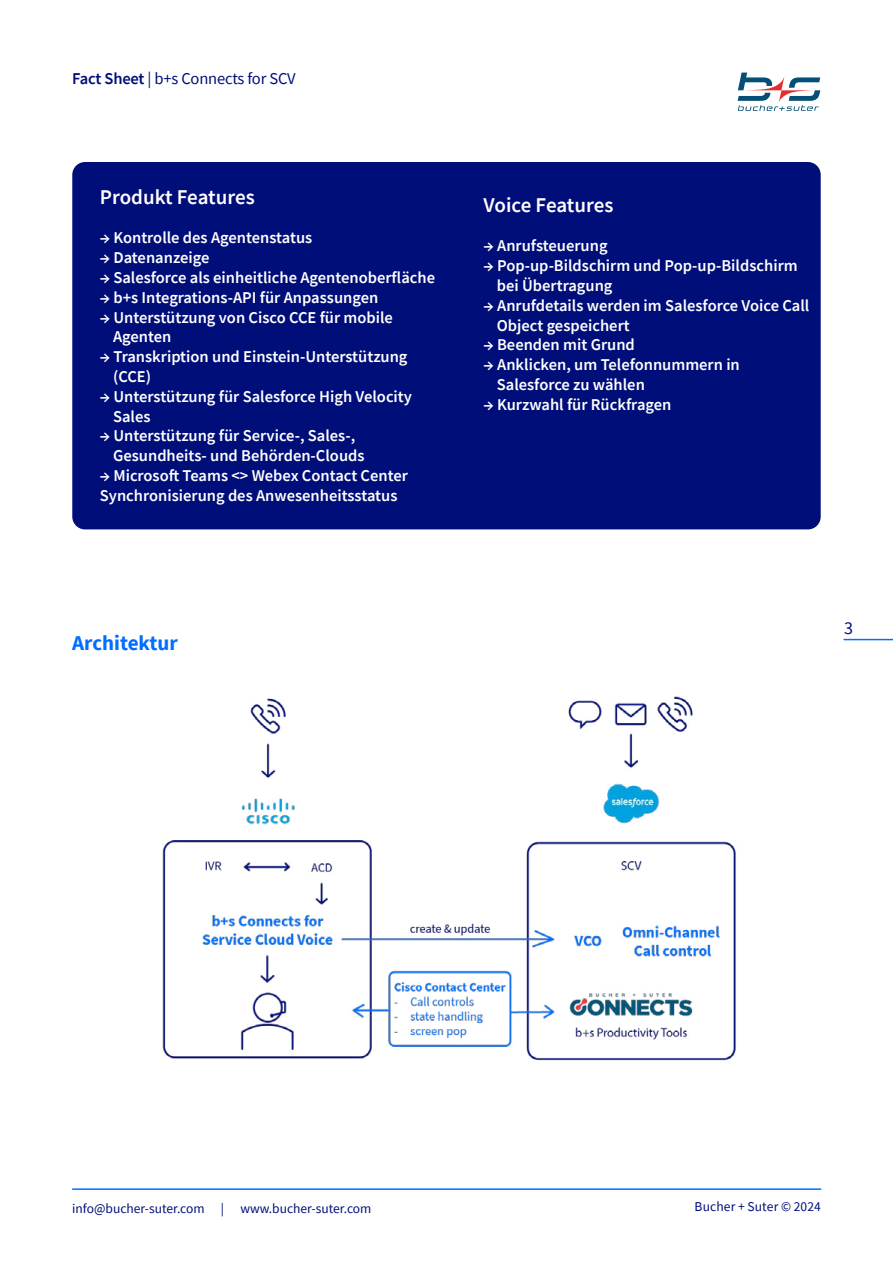
<style>
.page{position:relative;width:893px;height:1263px;background:#fff}
.page>*{position:absolute;margin:0;border:0;box-sizing:border-box;transform-origin:0 0}
.t1{font:600 21px "Source Sans Pro";letter-spacing:-.005em;color:#fff}
.t2{font:700 21px "Source Sans Pro";color:#006eff}
.t3{font:18px "Source Sans Pro";color:#000e79}
.t4{font:600 16.5px/19.8px "Source Sans Pro";color:#fff}
.t5{font:16.5px "Source Sans Pro";letter-spacing:-.01em;color:#000e79}
.t6{font:13.5px "Source Sans Pro";color:#000e79}
.s1{font-weight:600}
</style>
<div class="page">
<svg style="left:738px;top:73px;width:82px;height:38px"></svg>
<hr style="left:73px;top:1188px;width:748px;height:2px;background:#006eff">
<hr style="left:844px;top:639px;width:49px;height:1px;background:#006eff">
<div style="left:72px;top:162px;width:749px;height:367px;background:#000e79;border-radius:13px"></div>
<img style="left:162px;top:696px;width:574px;height:365px">
<p class="t5" style="left:72px;top:68px;width:225px"><span class="s1">Fact Sheet</span> | b+s Connects for SCV</p>
<p class="t1" style="left:100px;top:183px;width:156px">Produkt Features</p>
<p class="t4" style="left:100px;top:228px;width:214px">→ Kontrolle des Agentenstatus</p>
<p class="t4" style="left:100px;top:248px;width:111px">→ Datenanzeige</p>
<p class="t4" style="left:100px;top:267px;width:337px">→ Salesforce als einheitliche Agentenoberfläche</p>
<p class="t4" style="left:100px;top:287px;width:280px">→ b+s Integrations-API für Anpassungen</p>
<p class="t4" style="left:113px;top:307px;width:281px;text-indent:-13px">→ Unterstützung von Cisco CCE für mobile<br>Agenten</p>
<p class="t4" style="left:113px;top:347px;width:296px;text-indent:-13px">→ Transkription und Einstein-Unterstützung (CCE)</p>
<p class="t4" style="left:113px;top:386px;width:300px;text-indent:-13px">→ Unterstützung für Salesforce High Velocity<br>Sales</p>
<p class="t4" style="left:113px;top:426px;width:253px;text-indent:-13px">→ Unterstützung für Service-, Sales-,<br>Gesundheits- und Behörden-Clouds</p>
<p class="t4" style="left:100px;top:465px;width:310px">→ Microsoft Teams &lt;&gt; Webex Contact Center<br>Synchronisierung des Anwesenheitsstatus</p>
<p class="t2" style="left:72px;top:628px;width:107px">Architektur</p>
<p class="t1" style="left:484px;top:191px;width:131px">Voice Features</p>
<p class="t4" style="left:484px;top:236px;width:125px">→ Anrufsteuerung</p>
<p class="t4" style="left:497px;top:256px;width:302px;text-indent:-13px">→ Pop-up-Bildschirm und Pop-up-Bildschirm bei Übertragung</p>
<p class="t4" style="left:497px;top:295px;width:314px;text-indent:-13px">→ Anrufdetails werden im Salesforce Voice Call<br>Object gespeichert</p>
<p class="t4" style="left:484px;top:335px;width:153px">→ Beenden mit Grund</p>
<p class="t4" style="left:497px;top:355px;width:245px;text-indent:-13px">→ Anklicken, um Telefonnummern in<br>Salesforce zu wählen</p>
<p class="t4" style="left:484px;top:394px;width:189px">→ Kurzwahl für Rückfragen</p>
<p class="t3" style="left:844px;top:617px;width:10px">3</p>
<p class="t6" style="left:72px;top:1200px;width:301px">info@bucher-suter.com | www.bucher-suter.com</p>
<p class="t6" style="left:695px;top:1197px;width:128px">Bucher + Suter © 2024</p>
</div>
